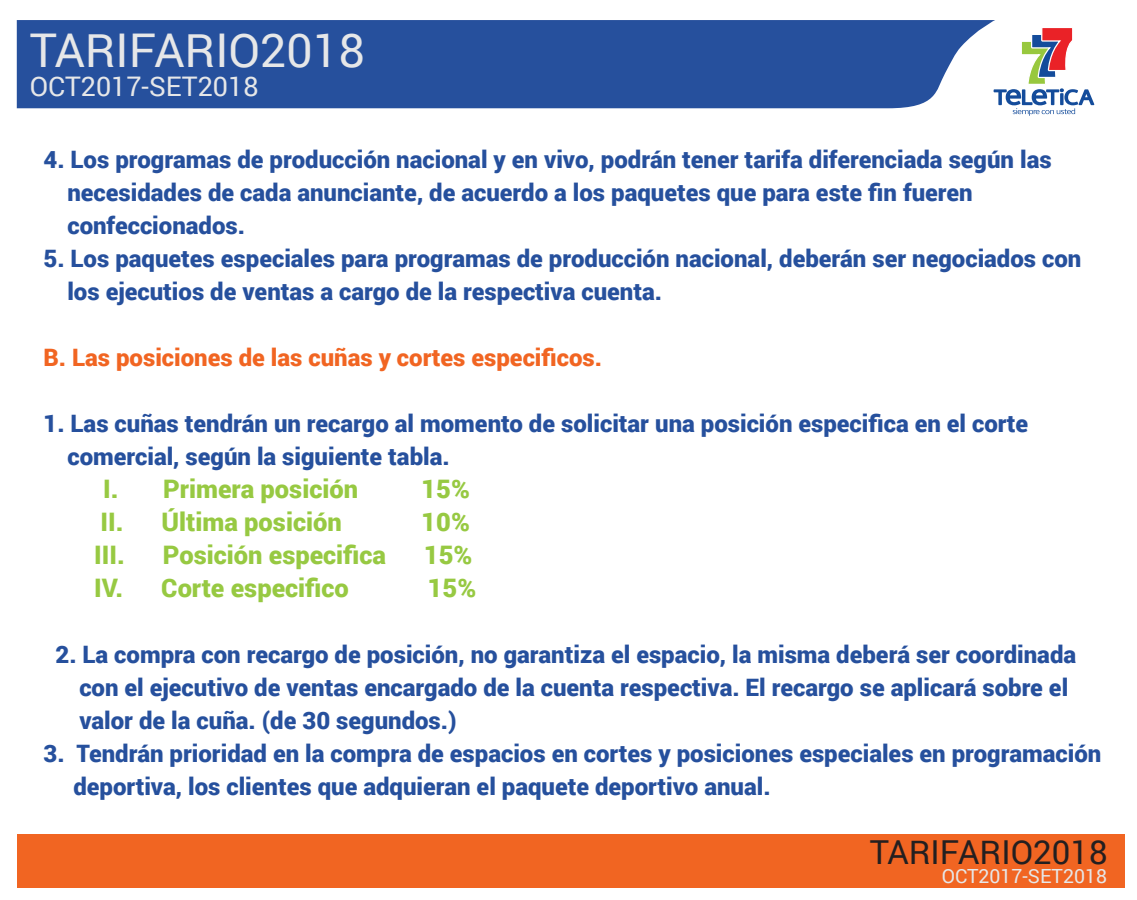
<style>
.page{position:relative;width:1137px;height:900px;background:#fff}
.page>*{position:absolute;margin:0;border:0;box-sizing:border-box;transform-origin:0 0}
.t1{font:46.5px "Roboto";color:#e6e7e8}
.t2{font:33px "Roboto";color:#231f20}
.t3{font:27px "Roboto";color:#e6e7e8}
.t4{font:900 25.5px "Roboto";color:#97c942}
.t5{font:900 24px/33px "Roboto";color:#26509d}
.t6{font:900 24px "Roboto";color:#f16522}
.t7{font:19.5px "Roboto";color:#e6e7e8}
</style>
<div class="page">
<div style="left:17px;top:20px;width:978px;height:88px;background:#26509d"></div>
<div style="left:17px;top:834px;width:1107px;height:54px;background:#f16522"></div>
<svg style="left:992px;top:26px;width:103px;height:90px"></svg>
<h1 class="t1" style="left:30px;top:18px;width:337px">TARIFARIO2018</h1>
<p class="t3" style="left:30px;top:67px;width:230px">OCT2017-SET2018</p>
<p class="t5" style="left:67px;top:142px;width:986px;text-indent:-24px">4. Los programas de producción nacional y en vivo, podrán tener tarifa diferenciada según las necesidades de cada anunciante, de acuerdo a los paquetes que para este fin fueren confeccionados.</p>
<p class="t5" style="left:67px;top:241px;width:1016px;text-indent:-24px">5. Los paquetes especiales para programas de producción nacional, deberán ser negociados con los ejecutios de ventas a cargo de la respectiva cuenta.</p>
<p class="t6" style="left:44px;top:341px;width:560px">B. Las posiciones de las cuñas y cortes especificos.</p>
<p class="t5" style="left:67px;top:406px;width:962px;text-indent:-24px">1. Las cuñas tendrán un recargo al momento de solicitar una posición especifica en el corte comercial, según la siguiente tabla.</p>
<p class="t4" style="left:103px;top:471px;width:256px">I. Primera posición</p>
<p class="t4" style="left:421px;top:471px;width:50px">15%</p>
<p class="t4" style="left:101px;top:504px;width:243px">II. Última posición</p>
<p class="t4" style="left:421px;top:504px;width:50px">10%</p>
<p class="t4" style="left:94px;top:537px;width:32px">III.</p>
<p class="t4" style="left:163px;top:537px;width:225px">Posición especifica</p>
<p class="t4" style="left:424px;top:537px;width:50px">15%</p>
<p class="t4" style="left:94px;top:570px;width:256px">IV. Corte especifico</p>
<p class="t4" style="left:428px;top:570px;width:50px">15%</p>
<p class="t5" style="left:79px;top:637px;width:998px;text-indent:-24px">2. La compra con recargo de posición, no garantiza el espacio, la misma deberá ser coordinada con el ejecutivo de ventas encargado de la cuenta respectiva. El recargo se aplicará sobre el valor de la cuña. (de 30 segundos.)</p>
<p class="t5" style="left:73px;top:736px;width:1029px;text-indent:-30px">3. Tendrán prioridad en la compra de espacios en cortes y posiciones especiales en programación deportiva, los clientes que adquieran el paquete deportivo anual.</p>
<h2 class="t2" style="left:870px;top:829px;width:239px">TARIFARIO2018</h2>
<p class="t7" style="left:942px;top:862px;width:167px">OCT2017-SET2018</p>
</div>
